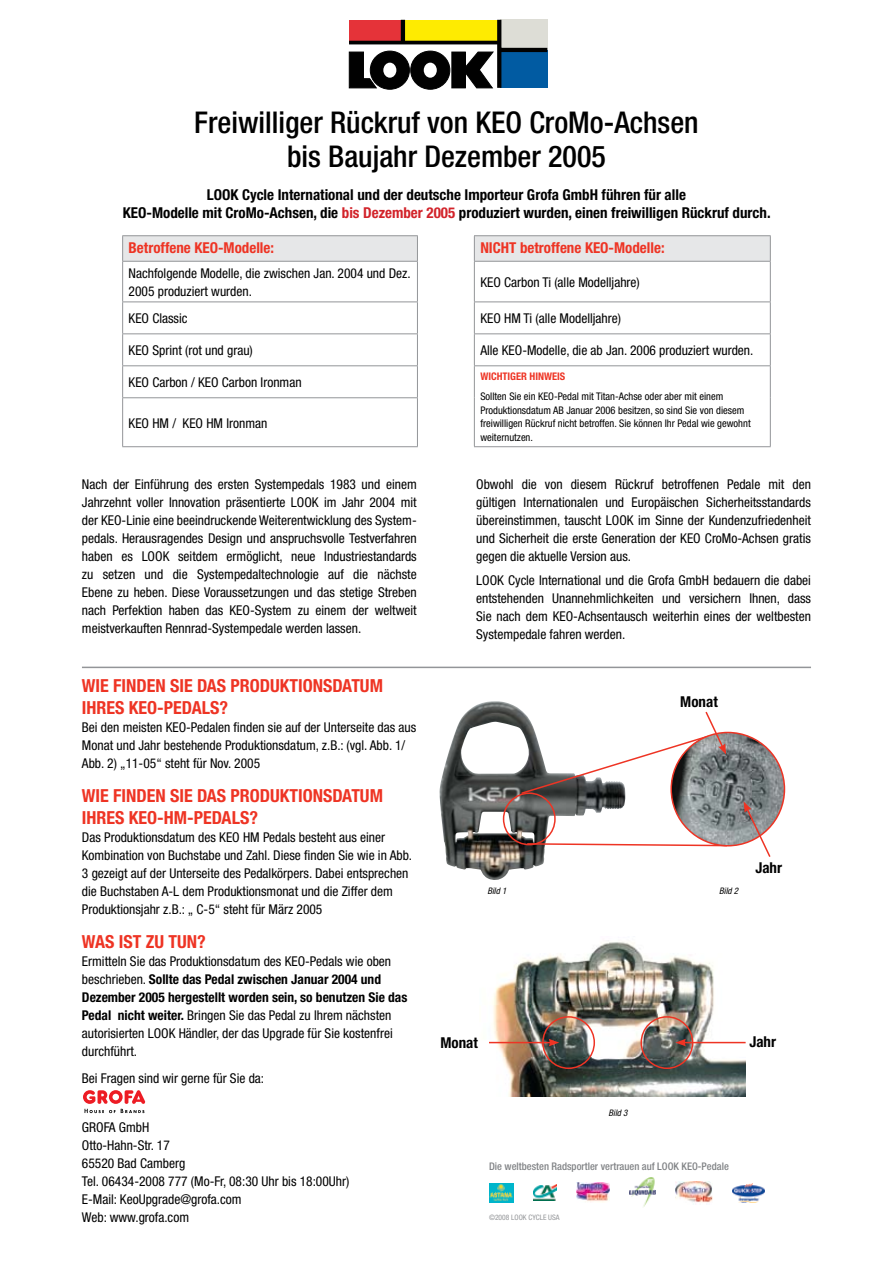
<style>
.page{position:relative;width:893px;height:1263px;background:#fff}
.page>*{position:absolute;margin:0;border:0;box-sizing:border-box;transform-origin:0 0}
.t1{font:500 condensed 30px/34.5px "Helvetica Neue";color:#000;text-align:center}
.t2{font:700 condensed 18px/21.6px "Helvetica Neue";color:#ee3424}
.t3{font:700 condensed 15px/18px "Helvetica Neue";color:#000;text-align:center}
.t4{font:700 condensed 15px "Helvetica Neue";color:#ee3424}
.t5{font:condensed 13.5px/18px "Helvetica Neue";color:#000}
.t6{font:condensed 10.5px/13.5px "Helvetica Neue";color:#000}
.t7{font:500 condensed 10.5px "Helvetica Neue";color:#808285}
.t8{font:700 condensed 10.5px "Helvetica Neue";color:#ee3424}
.t9{font:italic condensed 9px "Helvetica Neue";color:#000}
.t10{font:condensed 7.5px "Helvetica Neue";color:#939598}
.s1{color:#d2232a}
.s2{font-weight:700}
</style>
<div class="page">
<svg style="left:349px;top:50px;width:145px;height:38px"></svg>
<svg style="left:349px;top:52px;width:28px;height:36px"></svg>
<div style="left:370px;top:51px;width:39px;height:38px;background:#010101;border-radius:50%"></div>
<div style="left:370px;top:51px;width:40px;height:38px;border:1px solid #010101;border-radius:50%"></div>
<div style="left:411px;top:51px;width:39px;height:38px;background:#010101;border-radius:50%"></div>
<div style="left:411px;top:51px;width:39px;height:38px;border:1px solid #010101;border-radius:50%"></div>
<div style="left:452px;top:52px;width:13px;height:36px;background:#010101"></div>
<svg style="left:465px;top:52px;width:28px;height:36px"></svg>
<div style="left:383px;top:63px;width:13px;height:15px;background:#fff;border-radius:50%"></div>
<div style="left:424px;top:63px;width:13px;height:15px;background:#fff;border-radius:50%"></div>
<div style="left:349px;top:20px;width:54px;height:22px;background:#e53339"></div>
<div style="left:404px;top:20px;width:95px;height:22px;background:#feeb01"></div>
<div style="left:500px;top:20px;width:47px;height:30px;background:#ddddd6"></div>
<div style="left:500px;top:51px;width:47px;height:37px;background:#015ba2"></div>
<hr style="left:349px;top:41px;width:150px;height:3px;background:#010101">
<hr style="left:401px;top:20px;width:4px;height:24px;background:#010101">
<svg style="left:497px;top:20px;width:4px;height:68px"></svg>
<hr style="left:500px;top:48px;width:47px;height:4px;background:#010101">
<img style="left:489px;top:1183px;width:24px;height:19px">
<img style="left:533px;top:1184px;width:24px;height:17px">
<img style="left:630px;top:1178px;width:26px;height:29px">
<img style="left:577px;top:1182px;width:33px;height:20px">
<img style="left:676px;top:1181px;width:36px;height:23px">
<img style="left:732px;top:1183px;width:32px;height:19px">
<svg style="left:83px;top:1090px;width:62px;height:23px"></svg>
<img style="left:489px;top:942px;width:257px;height:154px">
<div style="left:542px;top:1016px;width:53px;height:53px;border:2px solid #ee3424;border-radius:50%"></div>
<div style="left:640px;top:1016px;width:53px;height:53px;border:2px solid #ee3424;border-radius:50%"></div>
<hr style="left:489px;top:1042px;width:62px;height:1px;background:#ee3424">
<svg style="left:549px;top:1039px;width:10px;height:7px"></svg>
<hr style="left:684px;top:1042px;width:62px;height:1px;background:#ee3424">
<svg style="left:675px;top:1039px;width:11px;height:7px"></svg>
<hr style="left:122px;top:262px;width:1px;height:39px;background:#939598">
<hr style="left:417px;top:262px;width:1px;height:39px;background:#939598">
<hr style="left:122px;top:301px;width:296px;height:1px;background:#939598">
<hr style="left:122px;top:302px;width:1px;height:31px;background:#939598">
<hr style="left:417px;top:302px;width:1px;height:31px;background:#939598">
<hr style="left:122px;top:333px;width:296px;height:1px;background:#939598">
<hr style="left:122px;top:334px;width:1px;height:31px;background:#939598">
<hr style="left:417px;top:334px;width:1px;height:31px;background:#939598">
<hr style="left:122px;top:365px;width:296px;height:1px;background:#939598">
<hr style="left:122px;top:366px;width:1px;height:31px;background:#939598">
<hr style="left:417px;top:366px;width:1px;height:31px;background:#939598">
<hr style="left:122px;top:397px;width:296px;height:1px;background:#939598">
<hr style="left:122px;top:398px;width:1px;height:48px;background:#939598">
<hr style="left:417px;top:398px;width:1px;height:48px;background:#939598">
<hr style="left:122px;top:446px;width:296px;height:1px;background:#939598">
<hr style="left:122px;top:235px;width:296px;height:1px;background:#939598">
<hr style="left:122px;top:261px;width:296px;height:1px;background:#939598">
<hr style="left:474px;top:235px;width:297px;height:1px;background:#939598">
<svg style="left:122px;top:236px;width:649px;height:25px;background:#e6e7e7"></svg>
<hr style="left:474px;top:261px;width:297px;height:1px;background:#939598">
<hr style="left:474px;top:262px;width:1px;height:39px;background:#939598">
<hr style="left:770px;top:262px;width:1px;height:39px;background:#939598">
<hr style="left:474px;top:301px;width:297px;height:1px;background:#939598">
<hr style="left:474px;top:302px;width:1px;height:31px;background:#939598">
<hr style="left:770px;top:302px;width:1px;height:31px;background:#939598">
<hr style="left:474px;top:333px;width:297px;height:1px;background:#939598">
<hr style="left:474px;top:334px;width:1px;height:31px;background:#939598">
<hr style="left:770px;top:334px;width:1px;height:31px;background:#939598">
<hr style="left:474px;top:365px;width:297px;height:1px;background:#939598">
<hr style="left:474px;top:366px;width:1px;height:32px;background:#939598">
<hr style="left:770px;top:366px;width:1px;height:32px;background:#939598">
<hr style="left:474px;top:398px;width:1px;height:48px;background:#939598">
<hr style="left:770px;top:398px;width:1px;height:48px;background:#939598">
<hr style="left:474px;top:446px;width:297px;height:1px;background:#939598">
<hr style="left:82px;top:667px;width:729px;height:1px;background:#939598">
<img style="left:439px;top:701px;width:186px;height:179px">
<div style="left:503px;top:792px;width:53px;height:53px;border:2px solid #ee3424;border-radius:50%"></div>
<svg style="left:526px;top:842px;width:202px;height:5px"></svg>
<img style="left:671px;top:732px;width:113px;height:114px;border-radius:57px">
<svg style="left:520px;top:710px;width:206px;height:85px"></svg>
<svg style="left:744px;top:801px;width:28px;height:56px"></svg>
<h1 class="t1" style="left:194px;top:105px;width:506px">Freiwilliger Rückruf von KEO CroMo-Achsen bis Baujahr Dezember 2005</h1>
<p class="t3" style="left:123px;top:185px;width:649px">LOOK Cycle International und der deutsche Importeur Grofa GmbH führen für alle<br>KEO-Modelle mit CroMo-Achsen, die <span class="s1">bis Dezember 2005</span> produziert wurden, einen freiwilligen Rückruf durch.</p>
<p class="t4" style="left:129px;top:239px;width:147px">Betroffene KEO-Modelle:</p>
<p class="t4" style="left:480px;top:239px;width:186px">NICHT betroffene KEO-Modelle:</p>
<p class="t5" style="left:129px;top:264px;width:284px">Nachfolgende Modelle, die zwischen Jan. 2004 und Dez.<br>2005 produziert wurden.</p>
<p class="t5" style="left:480px;top:273px;width:161px">KEO Carbon Ti (alle Modelljahre)</p>
<p class="t5" style="left:129px;top:309px;width:60px">KEO Classic</p>
<p class="t5" style="left:480px;top:309px;width:142px">KEO HM Ti (alle Modelljahre)</p>
<p class="t5" style="left:129px;top:341px;width:126px">KEO Sprint (rot und grau)</p>
<p class="t5" style="left:480px;top:341px;width:275px">Alle KEO-Modelle, die ab Jan. 2006 produziert wurden.</p>
<p class="t5" style="left:129px;top:373px;width:174px">KEO Carbon / KEO Carbon Ironman</p>
<p class="t8" style="left:480px;top:370px;width:86px">WICHTIGER HINWEIS</p>
<p class="t6" style="left:480px;top:390px;width:272px">Sollten Sie ein KEO-Pedal mit Titan-Achse oder aber mit einem Produktionsdatum AB Januar 2006 besitzen, so sind Sie von diesem freiwilligen Rückruf nicht betroffen. Sie können Ihr Pedal wie gewohnt weiternutzen.</p>
<p class="t5" style="left:129px;top:414px;width:140px">KEO HM / KEO HM Ironman</p>
<p class="t5" style="left:82px;top:475px;width:336px;text-align:justify">Nach der Einführung des ersten Systempedals 1983 und einem Jahrzehnt voller Innovation präsentierte LOOK im Jahr 2004 mit der KEO-Linie eine beeindruckende Weiterentwicklung des System&shy;pedals. Herausragendes Design und anspruchsvolle Testverfahren haben es LOOK seitdem ermöglicht, neue Industriestandards zu setzen und die Systempedaltechnologie auf die nächste Ebene zu heben. Diese Voraussetzungen und das stetige Streben nach Perfektion haben das KEO-System zu einem der weltweit meistverkauften Rennrad-Systempedale werden lassen.</p>
<p class="t5" style="left:476px;top:475px;width:336px;text-align:justify">Obwohl die von diesem Rückruf betroffenen Pedale mit den gültigen Internationalen und Europäischen Sicherheitsstandards übereinstimmen, tauscht LOOK im Sinne der Kundenzufriedenheit und Sicherheit die erste Generation der KEO CroMo-Achsen gratis gegen die aktuelle Version aus.</p>
<p class="t5" style="left:476px;top:571px;width:336px;text-align:justify">LOOK Cycle International und die Grofa GmbH bedauern die dabei entstehenden Unannehmlichkeiten und versichern Ihnen, dass Sie nach dem KEO-Achsentausch weiterhin eines der weltbesten Systempedale fahren werden.</p>
<h2 class="t2" style="left:82px;top:675px;width:302px">WIE FINDEN SIE DAS PRODUKTIONSDATUM<br>IHRES KEO-PEDALS?</h2>
<p class="t5" style="left:82px;top:718px;width:336px">Bei den meisten KEO-Pedalen finden sie auf der Unterseite das aus<br>Monat und Jahr bestehende Produktionsdatum, z.B.: (vgl. Abb. 1/<br>Abb. 2) „11-05“ steht für Nov. 2005</p>
<h2 class="t2" style="left:82px;top:785px;width:302px">WIE FINDEN SIE DAS PRODUKTIONSDATUM<br>IHRES KEO-HM-PEDALS?</h2>
<p class="t5" style="left:82px;top:828px;width:332px">Das Produktionsdatum des KEO HM Pedals besteht aus einer Kombination von Buchstabe und Zahl. Diese finden Sie wie in Abb.<br>3 gezeigt auf der Unterseite des Pedalkörpers. Dabei entsprechen die Buchstaben A-L dem Produktionsmonat und die Ziffer dem Produktionsjahr z.B.: „ C-5“ steht für März 2005</p>
<h2 class="t2" style="left:82px;top:931px;width:125px">WAS IST ZU TUN?</h2>
<p class="t5" style="left:82px;top:952px;width:327px">Ermitteln Sie das Produktionsdatum des KEO-Pedals wie oben beschrieben. <span class="s2">Sollte das Pedal zwischen Januar 2004 und Dezember 2005 hergestellt worden sein, so benutzen Sie das Pedal nicht weiter.</span> Bringen Sie das Pedal zu Ihrem nächsten autorisierten LOOK Händler, der das Upgrade für Sie kostenfrei durchführt.</p>
<p class="t5" style="left:82px;top:1069px;width:184px">Bei Fragen sind wir gerne für Sie da:</p>
<p class="t5" style="left:82px;top:1118px;width:269px">GROFA GmbH<br>Otto-Hahn-Str. 17<br>65520 Bad Camberg<br>Tel. 06434-2008 777 (Mo-Fr, 08:30 Uhr bis 18:00Uhr)<br>E-Mail: KeoUpgrade@grofa.com<br>Web: www.grofa.com</p>
<p class="t3" style="left:680px;top:692px;width:39px">Monat</p>
<p class="t9" style="left:487px;top:885px;width:20px">Bild 1</p>
<p class="t9" style="left:719px;top:885px;width:20px">Bild 2</p>
<p class="t3" style="left:755px;top:858px;width:28px">Jahr</p>
<p class="t3" style="left:440px;top:1034px;width:39px">Monat</p>
<p class="t3" style="left:749px;top:1033px;width:28px">Jahr</p>
<p class="t9" style="left:609px;top:1107px;width:20px">Bild 3</p>
<p class="t7" style="left:489px;top:1160px;width:241px">Die weltbesten Radsportler vertrauen auf LOOK KEO-Pedale</p>
<p class="t10" style="left:489px;top:1213px;width:72px">©2008 LOOK CYCLE USA</p>
</div>
